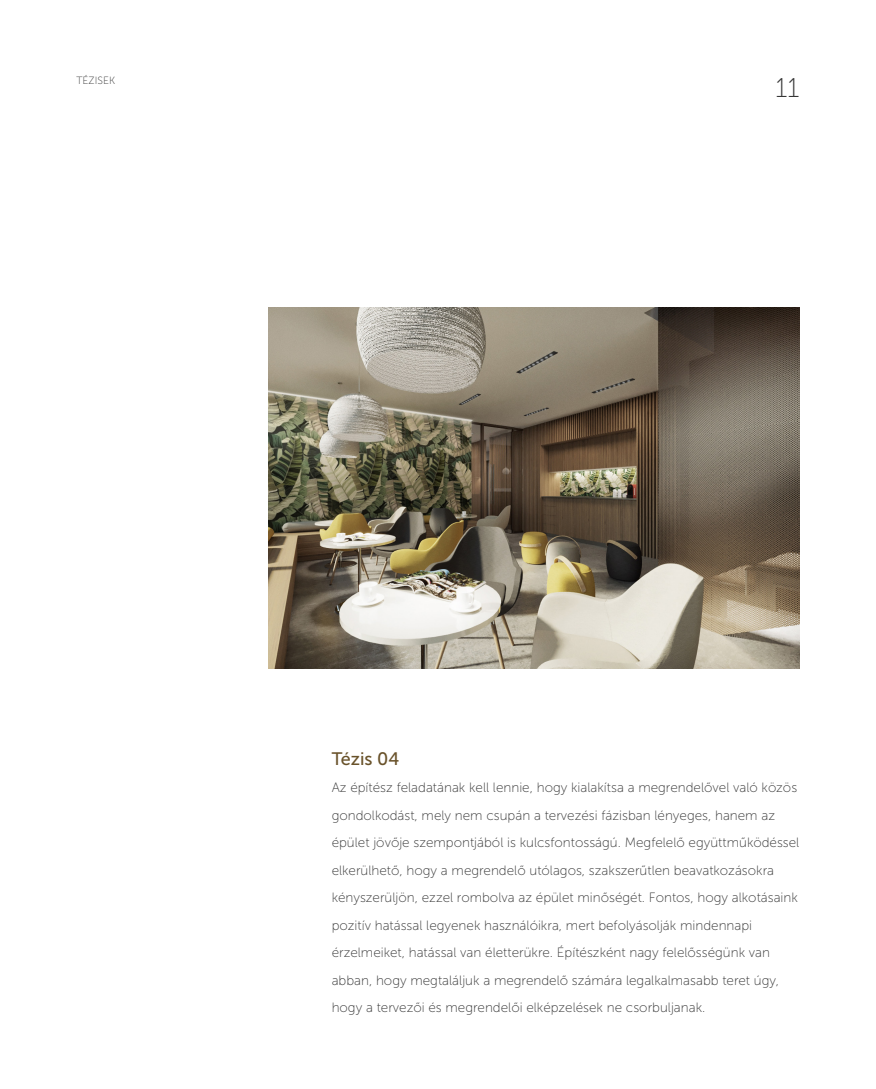
<style>
.page{position:relative;width:876px;height:1089px;background:#fff}
.page>*{position:absolute;margin:0;border:0;box-sizing:border-box;transform-origin:0 0}
.t1{font:27px "Museo Sans 100";color:#363636}
.t2{font:18px "Museo Sans 500";color:#69522a}
.t3{font:13.5px/27.6px "Museo Sans 100";color:#363636}
.t4{font:10.5px "Museo Sans 100";color:#363636}
</style>
<div class="page">
<img style="left:268px;top:307px;width:531px;height:361px">
<p class="t4" style="left:77px;top:75px;width:40px">TÉZISEK</p>
<h1 class="t1" style="left:776px;top:73px;width:25px">11</h1>
<p class="t2" style="left:332px;top:748px;width:69px">Tézis 04</p>
<p class="t3" style="left:332px;top:773px;width:469px">Az építész feladatának kell lennie, hogy kialakítsa a megrendelővel való közös gondolkodást, mely nem csupán a tervezési fázisban lényeges, hanem az épület jövője szempontjából is kulcsfontosságú. Megfelelő együttműködéssel elkerülhető, hogy a megrendelő utólagos, szakszerűtlen beavatkozásokra kényszerüljön, ezzel rombolva az épület minőségét. Fontos, hogy alkotásaink pozitív hatással legyenek használóikra, mert befolyásolják mindennapi érzelmeiket, hatással van életterükre. Építészként nagy felelősségünk van abban, hogy megtaláljuk a megrendelő számára legalkalmasabb teret úgy, hogy a tervezői és megrendelői elképzelések ne csorbuljanak.</p>
</div>
